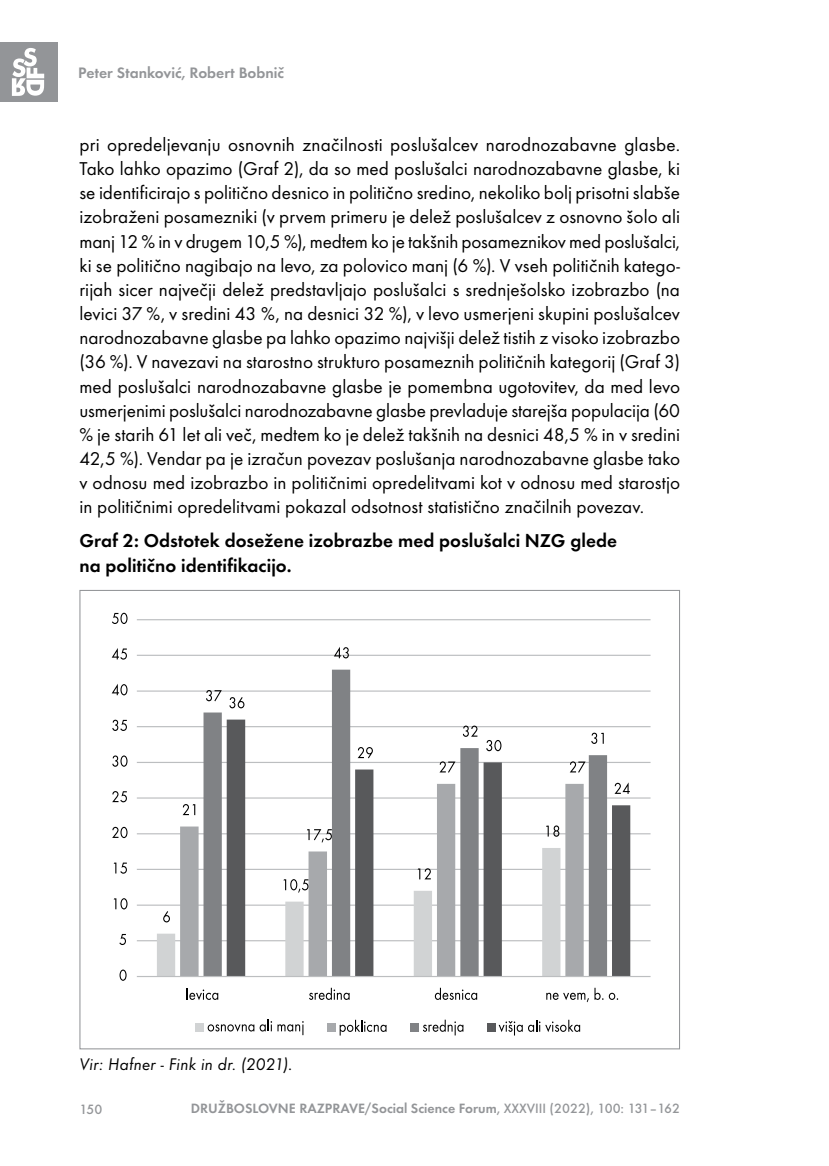
<style>
.page{position:relative;width:829px;height:1166px;background:#fff}
.page>*{position:absolute;margin:0;border:0;box-sizing:border-box;transform-origin:0 0}
.t1{font:19.25px/24.2px "Futura TEE";color:#000;text-align:justify}
.t2{font:600 19.25px/24.2px "Futura TEE";letter-spacing:.005em;color:#000}
.t3{font:17.5px "Futura TEE Book Obli";letter-spacing:.015em;color:#000}
.t4{font:600 15.75px "Futura TEE";color:#939598}
.t5{font:600 14px "Futura TEE";color:#939598}
.t6{font:500 14px "Futura TEE";color:#939598}
.s1{font-family:"Futura TEE"}
.s2{font-weight:500}
</style>
<div class="page">
<div style="left:0;top:42px;width:58px;height:60px;background:#939598"></div>
<svg style="left:12px;top:48px;width:32px;height:48px"></svg>
<hr style="left:137px;top:619px;width:513px;height:1px;background:#bcbec0">
<hr style="left:137px;top:655px;width:513px;height:1px;background:#bcbec0">
<hr style="left:137px;top:690px;width:513px;height:2px;background:#bcbec0">
<hr style="left:137px;top:726px;width:513px;height:1px;background:#bcbec0">
<hr style="left:137px;top:762px;width:513px;height:1px;background:#bcbec0">
<hr style="left:137px;top:797px;width:513px;height:1px;background:#bcbec0">
<hr style="left:137px;top:833px;width:513px;height:1px;background:#bcbec0">
<hr style="left:137px;top:869px;width:513px;height:1px;background:#bcbec0">
<hr style="left:137px;top:904px;width:513px;height:2px;background:#bcbec0">
<hr style="left:137px;top:940px;width:513px;height:1px;background:#bcbec0">
<svg style="left:157px;top:868px;width:23px;height:108px"></svg>
<svg style="left:180px;top:797px;width:23px;height:179px;fill:#a7a9ac"></svg>
<svg style="left:203px;top:670px;width:404px;height:306px"></svg>
<svg style="left:227px;top:719px;width:403px;height:257px"></svg>
<hr style="left:137px;top:976px;width:513px;height:1px;background:#bcbec0">
<svg style="left:163px;top:911px;width:7px;height:11px"></svg>
<svg style="left:283px;top:879px;width:25px;height:14px"></svg>
<svg style="left:417px;top:868px;width:14px;height:11px"></svg>
<svg style="left:546px;top:825px;width:13px;height:12px"></svg>
<svg style="left:182px;top:804px;width:13px;height:11px"></svg>
<svg style="left:307px;top:829px;width:25px;height:13px"></svg>
<svg style="left:439px;top:761px;width:16px;height:12px"></svg>
<svg style="left:569px;top:761px;width:16px;height:12px"></svg>
<svg style="left:206px;top:690px;width:16px;height:11px"></svg>
<svg style="left:334px;top:647px;width:15px;height:11px"></svg>
<svg style="left:463px;top:725px;width:14px;height:12px"></svg>
<svg style="left:591px;top:733px;width:12px;height:11px"></svg>
<svg style="left:229px;top:697px;width:15px;height:11px"></svg>
<svg style="left:357px;top:747px;width:16px;height:11px"></svg>
<svg style="left:486px;top:740px;width:15px;height:11px"></svg>
<svg style="left:614px;top:782px;width:15px;height:12px"></svg>
<svg style="left:119px;top:969px;width:7px;height:12px"></svg>
<svg style="left:119px;top:934px;width:7px;height:11px"></svg>
<svg style="left:114px;top:898px;width:13px;height:11px"></svg>
<svg style="left:114px;top:862px;width:13px;height:12px"></svg>
<svg style="left:112px;top:827px;width:15px;height:11px"></svg>
<svg style="left:112px;top:791px;width:15px;height:11px"></svg>
<svg style="left:112px;top:755px;width:15px;height:12px"></svg>
<svg style="left:112px;top:720px;width:15px;height:11px"></svg>
<svg style="left:112px;top:684px;width:15px;height:11px"></svg>
<svg style="left:112px;top:648px;width:15px;height:11px"></svg>
<svg style="left:112px;top:613px;width:15px;height:11px"></svg>
<svg style="left:187px;top:988px;width:31px;height:12px"></svg>
<svg style="left:309px;top:988px;width:40px;height:12px"></svg>
<svg style="left:435px;top:988px;width:42px;height:12px"></svg>
<svg style="left:546px;top:988px;width:72px;height:14px"></svg>
<div style="left:196px;top:1023px;width:8px;height:8px;background:#d1d3d4"></div>
<svg style="left:208px;top:1019px;width:95px;height:16px"></svg>
<div style="left:327px;top:1023px;width:8px;height:9px;background:#a7a9ac"></div>
<svg style="left:339px;top:1020px;width:47px;height:15px"></svg>
<div style="left:411px;top:1023px;width:8px;height:8px;background:#808285"></div>
<svg style="left:423px;top:1019px;width:40px;height:16px"></svg>
<div style="left:487px;top:1023px;width:8px;height:8px;background:#58595b"></div>
<svg style="left:498px;top:1021px;width:24px;height:14px"></svg>
<svg style="left:528px;top:1020px;width:52px;height:12px"></svg>
<p class="t4" style="left:78px;top:63px;width:207px">Peter Stanković, Robert Bobnič</p>
<p class="t1" style="left:79px;top:132px;width:602px">pri opredeljevanju osnovnih značilnosti poslušalcev narodnozabavne glasbe.<br>Tako lahko opazimo (Graf 2), da so med poslušalci narodnozabavne glasbe, ki se identificirajo s politično desnico in politično sredino, nekoliko bolj prisotni slabše izobraženi posamezniki (v prvem primeru je delež poslušalcev z osnovno šolo ali manj 12 % in v drugem 10,5 %), medtem ko je takšnih posameznikov med poslušalci, ki se politično nagibajo na levo, za polovico manj (6 %). V vseh političnih katego&shy;rijah sicer največji delež predstavljajo poslušalci s srednješolsko izobrazbo (na levici 37 %, v sredini 43 %, na desnici 32 %), v levo usmerjeni skupini poslušalcev narodnozabavne glasbe pa lahko opazimo najvišji delež tistih z visoko izobrazbo (36 %). V navezavi na starostno strukturo posameznih političnih kategorij (Graf 3) med poslušalci narodnozabavne glasbe je pomembna ugotovitev, da med levo usmerjenimi poslušalci narodnozabavne glasbe prevladuje starejša populacija (60 % je starih 61 let ali več, medtem ko je delež takšnih na desnici 48,5 % in v sredini 42,5 %). Vendar pa je izračun povezav poslušanja narodnozabavne glasbe tako v odnosu med izobrazbo in političnimi opredelitvami kot v odnosu med starostjo in političnimi opredelitvami pokazal odsotnost statistično značilnih povezav.</p>
<p class="t2" style="left:79px;top:529px;width:539px">Graf 2: Odstotek dosežene izobrazbe med poslušalci NZG glede na politično identifikacijo.</p>
<p class="t3" style="left:79px;top:1053px;width:214px">Vir: Hafner - Fink in dr. (2021)<span class="s1">.</span></p>
<p class="t6" style="left:79px;top:1101px;width:24px">150</p>
<p class="t5" style="left:191px;top:1100px;width:490px">DRUŽBOSLOVNE RAZPRAVE/Social Science Forum<span class="s2">, XXXVIII (2022), 100: 131–162</span></p>
</div>
